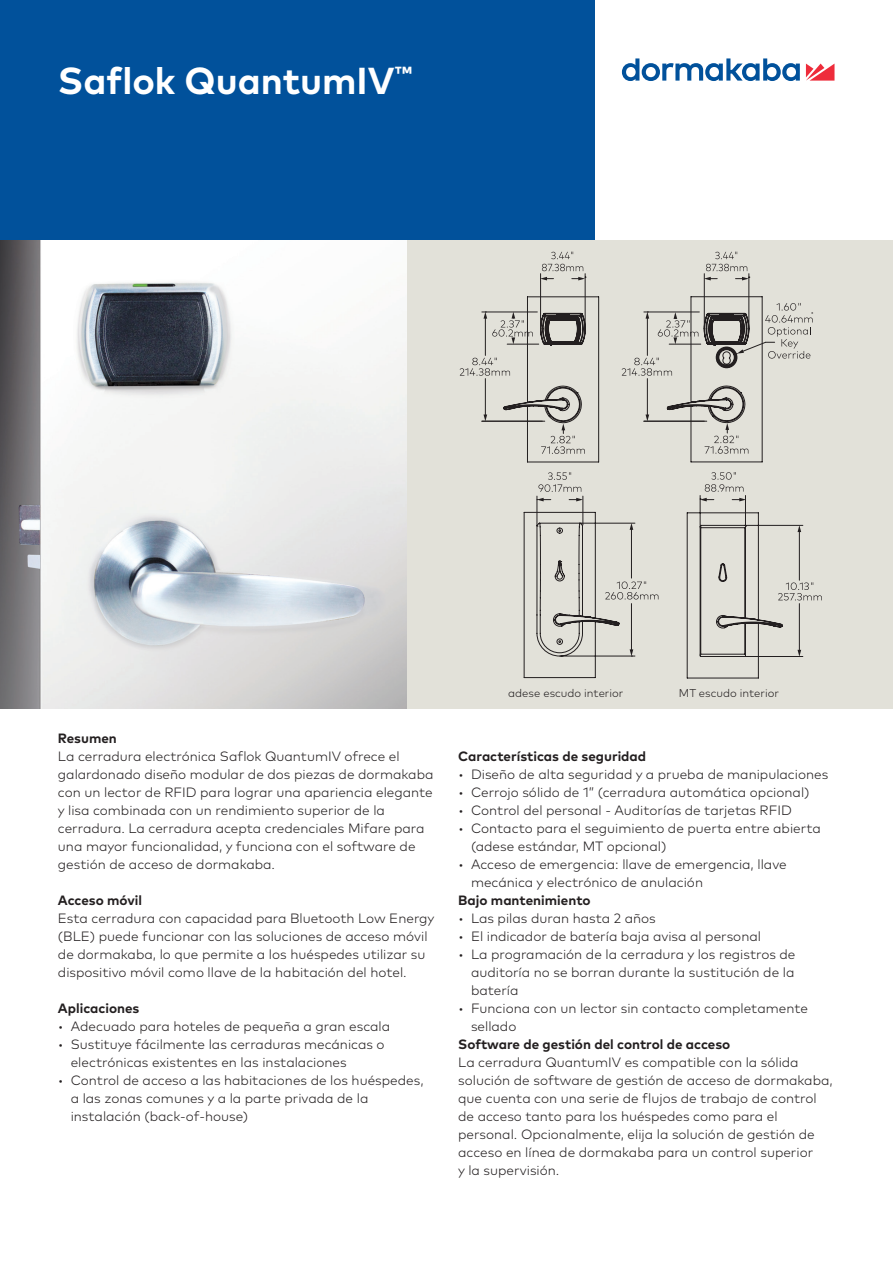
<style>
.page{position:relative;width:893px;height:1263px;background:#fff}
.page>*{position:absolute;margin:0;border:0;box-sizing:border-box;transform-origin:0 0}
.Title_blue_25pt_30pt{font:700 37.5px "Mark Pro";color:#fff}
.Body_Text_9pt_12pt{font:300 13.5px/18px "Mark Pro";color:#231f20}
.Lead_9pt_12pt{font:700 13.5px "Mark Pro";color:#231f20}
.Caption_7_5pt_9_5pt{font:300 11.25px "Mark Pro";color:#231f20}
</style>
<div class="page">
<div style="left:0;top:0;width:594px;height:241px;background:#01519b"></div>
<div style="left:0;top:241px;width:893px;height:468px;background:#e2e1d9"></div>
<img style="left:0;top:241px;width:406px;height:468px">
<svg style="left:523px;top:472px;width:135px;height:206px"></svg>
<svg style="left:687px;top:472px;width:135px;height:206px"></svg>
<hr style="left:704px;top:274px;width:1px;height:54px;background:#231f20">
<hr style="left:748px;top:274px;width:1px;height:54px;background:#231f20">
<svg style="left:704px;top:277px;width:13px;height:3px"></svg>
<svg style="left:735px;top:277px;width:15px;height:3px"></svg>
<hr style="left:540px;top:274px;width:1px;height:54px;background:#231f20">
<hr style="left:585px;top:274px;width:1px;height:54px;background:#231f20">
<svg style="left:540px;top:277px;width:13px;height:3px"></svg>
<svg style="left:572px;top:277px;width:14px;height:3px"></svg>
<svg style="left:542px;top:252px;width:41px;height:19px"></svg>
<svg style="left:706px;top:252px;width:41px;height:19px"></svg>
<svg style="left:460px;top:296px;width:353px;height:167px"></svg>
<svg style="left:806px;top:64px;width:28px;height:17px"></svg>
<svg style="left:622px;top:58px;width:178px;height:23px"></svg>
<p class="Title_blue_25pt_30pt" style="left:58px;top:53px;width:356px">Saflok QuantumIV<sup>™</sup></p>
<p class="Lead_9pt_12pt" style="left:58px;top:727px;width:61px">Resumen</p>
<p class="Body_Text_9pt_12pt" style="left:58px;top:746px;width:377px">La cerradura electrónica Saflok QuantumIV ofrece el galardonado diseño modular de dos piezas de dormakaba con un lector de RFID para lograr una apariencia elegante y lisa combinada con un rendimiento superior de la cerradura. La cerradura acepta credenciales Mifare para una mayor funcionalidad, y funciona con el software de gestión de acceso de dormakaba.</p>
<p class="Lead_9pt_12pt" style="left:58px;top:889px;width:86px">Acceso móvil</p>
<p class="Body_Text_9pt_12pt" style="left:58px;top:908px;width:378px">Esta cerradura con capacidad para Bluetooth Low Energy (BLE) puede funcionar con las soluciones de acceso móvil de dormakaba, lo que permite a los huéspedes utilizar su dispositivo móvil como llave de la habitación del hotel.</p>
<p class="Lead_9pt_12pt" style="left:58px;top:997px;width:83px">Aplicaciones</p>
<p class="Body_Text_9pt_12pt" style="left:58px;top:1016px;width:334px">• Adecuado para hoteles de pequeña a gran escala</p>
<p class="Body_Text_9pt_12pt" style="left:71px;top:1034px;width:315px;text-indent:-13px">• Sustituye fácilmente las cerraduras mecánicas o electrónicas existentes en las instalaciones</p>
<p class="Body_Text_9pt_12pt" style="left:71px;top:1070px;width:354px;text-indent:-13px">• Control de acceso a las habitaciones de los huéspedes, a las zonas comunes y a la parte privada de la instalación (back-of-house)</p>
<p class="Caption_7_5pt_9_5pt" style="left:508px;top:684px;width:117px">adese escudo interior</p>
<p class="Caption_7_5pt_9_5pt" style="left:679px;top:684px;width:102px">MT escudo interior</p>
<p class="Lead_9pt_12pt" style="left:458px;top:745px;width:189px">Características de seguridad</p>
<p class="Body_Text_9pt_12pt" style="left:458px;top:764px;width:372px">• Diseño de alta seguridad y a prueba de manipulaciones</p>
<p class="Body_Text_9pt_12pt" style="left:458px;top:782px;width:353px">• Cerrojo sólido de 1” (cerradura automática opcional)</p>
<p class="Body_Text_9pt_12pt" style="left:458px;top:800px;width:335px">• Control del personal - Auditorías de tarjetas RFID</p>
<p class="Body_Text_9pt_12pt" style="left:471px;top:818px;width:351px;text-indent:-13px">• Contacto para el seguimiento de puerta entre abierta (adese estándar, MT opcional)</p>
<p class="Body_Text_9pt_12pt" style="left:471px;top:854px;width:317px;text-indent:-13px">• Acceso de emergencia: llave de emergencia, llave mecánica y electrónico de anulación</p>
<p class="Lead_9pt_12pt" style="left:458px;top:889px;width:134px">Bajo mantenimiento</p>
<p class="Body_Text_9pt_12pt" style="left:458px;top:908px;width:199px">• Las pilas duran hasta 2 años</p>
<p class="Body_Text_9pt_12pt" style="left:458px;top:926px;width:304px">• El indicador de batería baja avisa al personal</p>
<p class="Body_Text_9pt_12pt" style="left:471px;top:944px;width:326px;text-align:justify;text-indent:-13px">• La programación de la cerradura y los registros de auditoría no se borran durante la sustitución de la batería</p>
<p class="Body_Text_9pt_12pt" style="left:471px;top:998px;width:338px;text-indent:-13px">• Funciona con un lector sin contacto completamente sellado</p>
<p class="Lead_9pt_12pt" style="left:458px;top:1033px;width:274px">Software de gestión del control de acceso</p>
<p class="Body_Text_9pt_12pt" style="left:458px;top:1052px;width:376px">La cerradura QuantumIV es compatible con la sólida solución de software de gestión de acceso de dormakaba, que cuenta con una serie de flujos de trabajo de control de acceso tanto para los huéspedes como para el personal. Opcionalmente, elija la solución de gestión de acceso en línea de dormakaba para un control superior</p>
<p class="Body_Text_9pt_12pt" style="left:458px;top:1160px;width:103px">y la supervisión.</p>
</div>
